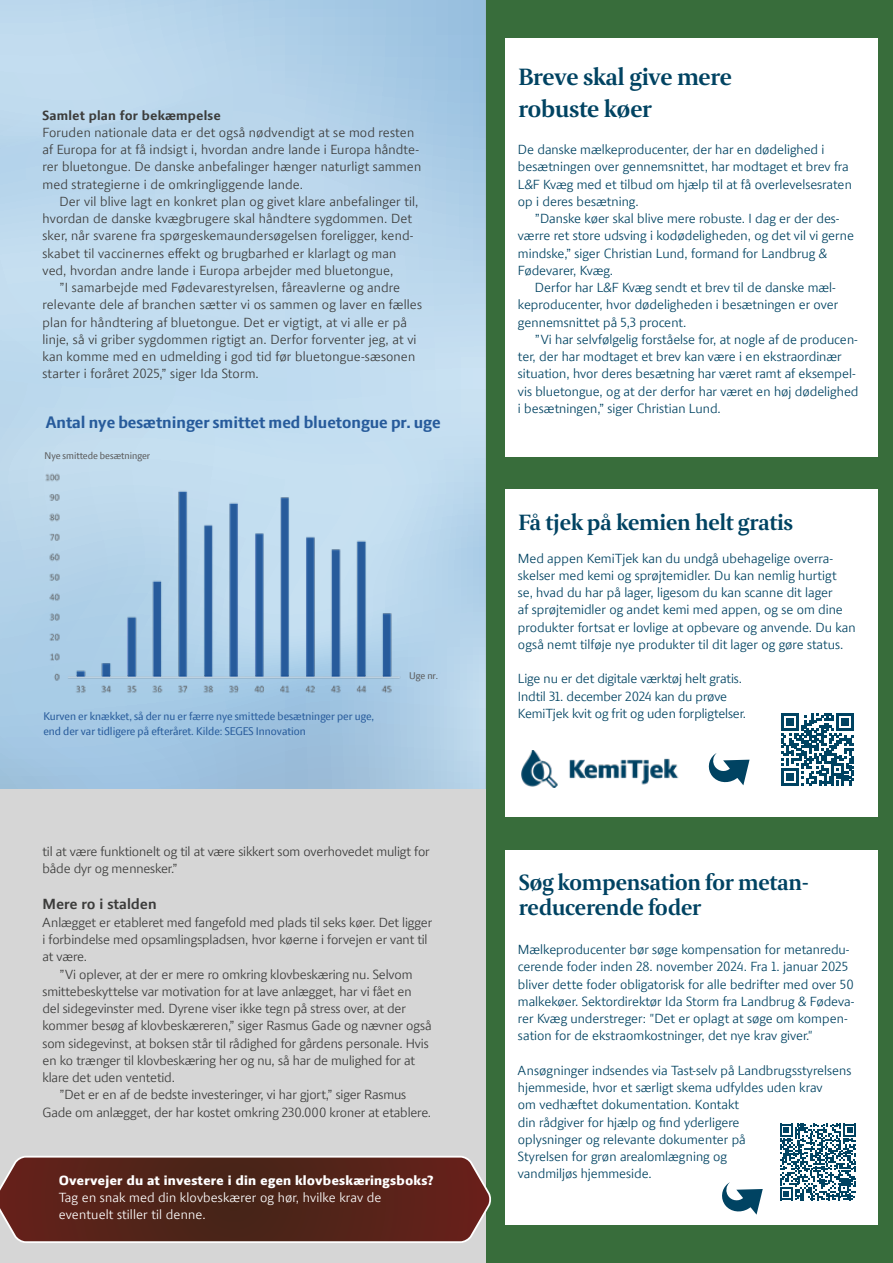
<style>
.page{position:relative;width:893px;height:1263px;background:#fff}
.page>*{position:absolute;margin:0;border:0;box-sizing:border-box;transform-origin:0 0}
.t1{font:700 24px/31.5px "LF Press Serif Offc";letter-spacing:-.025em;color:#004362}
.t2{font:700 22.5px/25.5px "LF Press Serif Offc";letter-spacing:-.025em;color:#004362}
.t3{font:700 18px "LF Press Sans";color:#275b9b}
.t4{font:700 15px "LF Press Sans Offc";color:#3c3c3b}
.t5{font:13.5px/17.2px "LF Press Sans Offc";color:#004362}
.t6{font:13.5px/17.2px "LF Press Sans Offc";letter-spacing:.005em;color:#3c3c3b}
.t7{font:13.5px/17.2px "LF Press Sans Offc";letter-spacing:.01em;color:#fff}
.t8{font:900 13.5px "LF Press Sans Offc";letter-spacing:.01em;color:#fff}
.t9{font:800 13.5px "LF Press Sans Offc";letter-spacing:.01em;color:#3c3c3b}
.t10{font:12px/14.4px "LF Press Sans";color:#275b9b}
.t11{font:10.5px "LF Press Sans";color:#5a5a5a}
</style>
<div class="page">
<svg style="left:0;top:0;width:486px;height:790px;background:#b7d4ea"></svg>
<div style="left:0;top:790px;width:532px;height:473px;background:#d6d6d6"></div>
<div style="left:486px;top:0;width:407px;height:1263px;background:#386d3b"></div>
<div style="left:505px;top:489px;width:373px;height:328px;background:#fff"></div>
<svg style="left:781px;top:713px;width:73px;height:73px"></svg>
<img style="left:521px;top:750px;width:229px;height:37px">
<div style="left:505px;top:38px;width:373px;height:419px;background:#fff"></div>
<div style="left:505px;top:850px;width:373px;height:375px;background:#fff"></div>
<svg style="left:780px;top:1123px;width:76px;height:77px"></svg>
<svg style="left:722px;top:1182px;width:41px;height:33px"></svg>
<svg style="left:0;top:1156px;width:491px;height:87px;background:#603128"></svg>
<img style="left:43px;top:467px;width:368px;height:233px">
<p class="t9" style="left:43px;top:107px;width:180px">Samlet plan for bekæmpelse</p>
<p class="t6" style="left:43px;top:123px;width:380px">Foruden nationale data er det også nødvendigt at se mod resten af Europa for at få indsigt i, hvordan andre lande i Europa håndte&shy;rer bluetongue. De danske anbefalinger hænger naturligt sammen med strategierne i de omkringliggende lande.</p>
<p class="t6" style="left:43px;top:193px;width:377px;text-indent:17px">Der vil blive lagt en konkret plan og givet klare anbefalinger til, hvordan de danske kvægbrugere skal håndtere sygdommen. Det sker, når svarene fra spørgeskemaundersøgelsen foreligger, kend&shy;skabet til vaccinernes effekt og brugbarhed er klarlagt og man ved, hvordan andre lande i Europa arbejder med bluetongue,</p>
<p class="t6" style="left:43px;top:279px;width:381px;text-indent:17px">”I samarbejde med Fødevarestyrelsen, fåreavlerne og andre relevante dele af branchen sætter vi os sammen og laver en fælles plan for håndtering af bluetongue. Det er vigtigt, at vi alle er på linje, så vi griber sygdommen rigtigt an. Derfor forventer jeg, at vi kan komme med en udmelding i god tid før bluetongue-sæsonen starter i foråret 2025,” siger Ida Storm.</p>
<h3 class="t3" style="left:46px;top:411px;width:396px">Antal nye besætninger smittet med bluetongue pr. uge</h3>
<p class="t11" style="left:45px;top:450px;width:107px">Nye smittede besætninger</p>
<p class="t10" style="left:43px;top:709px;width:332px">Kurven er knækket, så der nu er færre nye smittede besætninger per uge, end der var tidligere på efteråret. Kilde: SEGES Innovation</p>
<p class="t11" style="left:409px;top:670px;width:30px">Uge nr.</p>
<p class="t6" style="left:43px;top:843px;width:389px">til at være funktionelt og til at være sikkert som overhovedet muligt for både dyr og mennesker.”</p>
<p class="t4" style="left:43px;top:895px;width:116px">Mere ro i stalden</p>
<p class="t6" style="left:43px;top:913px;width:391px">Anlægget er etableret med fangefold med plads til seks køer. Det ligger i forbindelse med opsamlingspladsen, hvor køerne i forvejen er vant til at være.</p>
<p class="t6" style="left:60px;top:965px;width:354px">”Vi oplever, at der er mere ro omkring klovbeskæring nu. Selvom</p>
<p class="t6" style="left:43px;top:982px;width:371px">smittebeskyttelse var motivation for at lave anlægget, har vi fået en</p>
<p class="t6" style="left:43px;top:1000px;width:365px">del sidegevinster med. Dyrene viser ikke tegn på stress over, at der</p>
<p class="t6" style="left:43px;top:1017px;width:391px">kommer besøg af klovbeskæreren,” siger Rasmus Gade og nævner også</p>
<p class="t6" style="left:43px;top:1034px;width:388px">som sidegevinst, at boksen står til rådighed for gårdens personale. Hvis</p>
<p class="t6" style="left:43px;top:1051px;width:374px">en ko trænger til klovbeskæring her og nu, så har de mulighed for at</p>
<p class="t6" style="left:43px;top:1069px;width:134px">klare det uden ventetid.</p>
<p class="t6" style="left:60px;top:1086px;width:348px">”Det er en af de bedste investeringer, vi har gjort,” siger Rasmus</p>
<p class="t6" style="left:43px;top:1103px;width:390px">Gade om anlægget, der har kostet omkring 230.000 kroner at etablere.</p>
<p class="t8" style="left:59px;top:1172px;width:377px">Overvejer du at investere i din egen klovbeskæringsboks?</p>
<p class="t7" style="left:59px;top:1189px;width:324px">Tag en snak med din klovbeskærer og hør, hvilke krav de eventuelt stiller til denne.</p>
<h1 class="t1" style="left:518px;top:61px;width:215px">Breve skal give mere robuste køer</h1>
<p class="t5" style="left:518px;top:141px;width:336px">De danske mælkeproducenter, der har en dødelighed i besætningen over gennemsnittet, har modtaget et brev fra L&amp;F Kvæg med et tilbud om hjælp til at få overlevelsesraten op i deres besætning.</p>
<p class="t5" style="left:518px;top:210px;width:337px;text-indent:17px">”Danske køer skal blive mere robuste. I dag er der des&shy;værre ret store udsving i kodødeligheden, og det vil vi gerne mindske,” siger Christian Lund, formand for Landbrug &amp; Fødevarer, Kvæg.</p>
<p class="t5" style="left:518px;top:279px;width:322px;text-indent:17px">Derfor har L&amp;F Kvæg sendt et brev til de danske mæl&shy;keproducenter, hvor dødeligheden i besætningen er over gennemsnittet på 5,3 procent.</p>
<p class="t5" style="left:518px;top:330px;width:342px;text-indent:17px">”Vi har selvfølgelig forståelse for, at nogle af de producen&shy;ter, der har modtaget et brev kan være i en ekstraordinær situation, hvor deres besætning har været ramt af eksempel&shy;vis bluetongue, og at der derfor har været en høj dødelighed i besætningen,” siger Christian Lund.</p>
<h2 class="t2" style="left:518px;top:509px;width:276px">Få tjek på kemien helt gratis</h2>
<p class="t5" style="left:518px;top:549px;width:339px">Med appen KemiTjek kan du undgå ubehagelige overra&shy;skelser med kemi og sprøjtemidler. Du kan nemlig hurtigt<br>se, hvad du har på lager, ligesom du kan scanne dit lager<br>af sprøjtemidler og andet kemi med appen, og se om dine produkter fortsat er lovlige at opbevare og anvende. Du kan også nemt tilføje nye produkter til dit lager og gøre status.</p>
<p class="t5" style="left:518px;top:670px;width:230px">Lige nu er det digitale værktøj helt gratis.<br>Indtil 31. december 2024 kan du prøve<br>KemiTjek kvit og frit og uden forpligtelser.</p>
<h2 class="t2" style="left:519px;top:869px;width:291px">Søg kompensation for metan&shy;reducerende foder</h2>
<p class="t5" style="left:518px;top:941px;width:338px">Mælkeproducenter bør søge kompensation for metanredu&shy;cerende foder inden 28. november 2024. Fra 1. januar 2025 bliver dette foder obligatorisk for alle bedrifter med over 50 malkekøer. Sektordirektør Ida Storm fra Landbrug &amp; Fødeva&shy;rer Kvæg understreger: "Det er oplagt at søge om kompen&shy;sation for de ekstraomkostninger, det nye krav giver."</p>
<p class="t5" style="left:518px;top:1061px;width:335px">Ansøgninger indsendes via Tast-selv på Landbrugsstyrelsens hjemmeside, hvor et særligt skema udfyldes uden krav<br>om vedhæftet dokumentation. Kontakt<br>din rådgiver for hjælp og find yderligere<br>oplysninger og relevante dokumenter på<br>Styrelsen for grøn arealomlægning og<br>vandmiljøs hjemmeside.</p>
</div>
